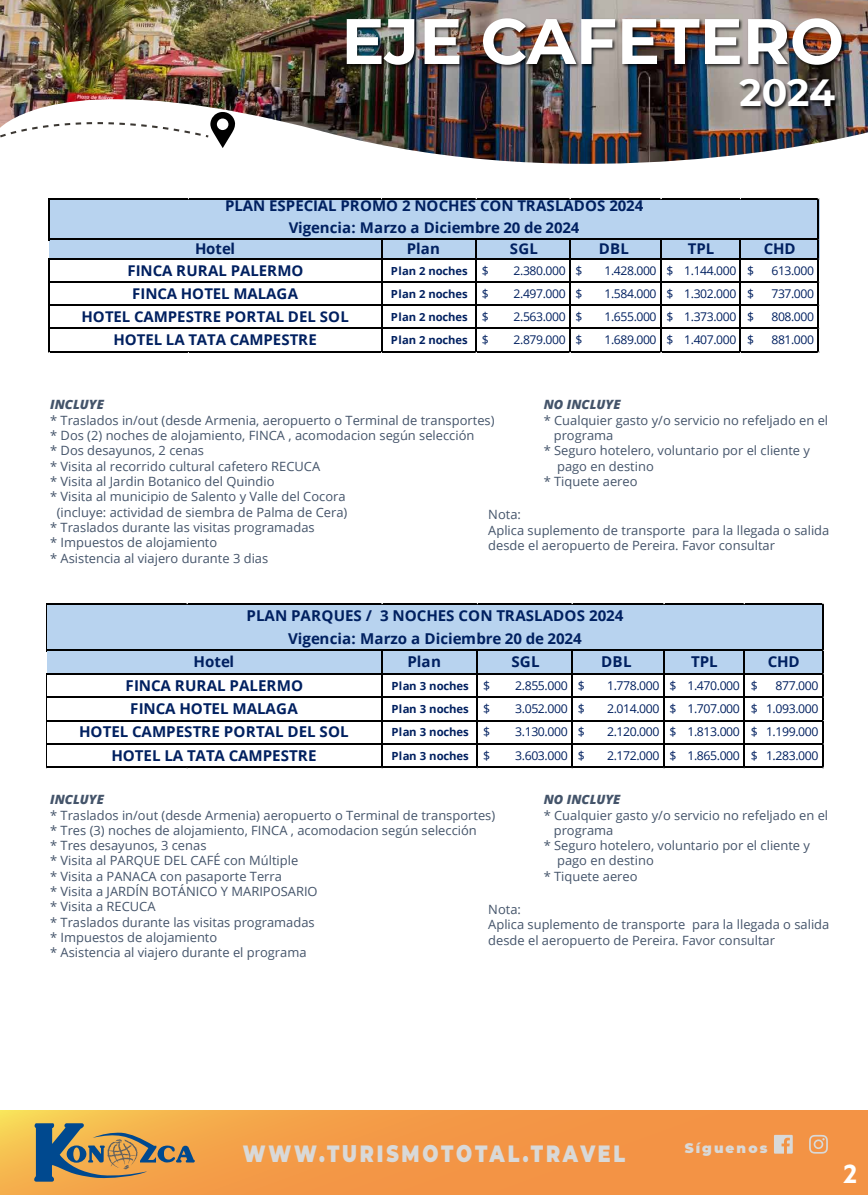
<style>
.page{position:relative;width:868px;height:1195px;background:#fff}
.page>*{position:absolute;margin:0;border:0;box-sizing:border-box;transform-origin:0 0}
.t1{font:700 64.16px "Montserrat";color:#fff}
.t2{font:700 37.76px "Montserrat";color:#fff}
.t3{font:700 25.16px "Grava";color:#fff}
.t4{font:900 23.48px "Montserrat";letter-spacing:.15em;color:#d9d9d8;scale:.81 1}
.t5{font:700 14.96px/23.4px "Open Sans";color:#002060;text-align:center}
.t6{font:700 14.84px/23.2px "Open Sans";color:#002060;text-align:center}
.t7{font:900 13.68px "Montserrat";letter-spacing:.15em;color:#d9d9d8}
.t8{font:12.76px/15.3px "Open Sans";color:#44546a}
.t9{font:italic 800 12.76px "Open Sans";color:#44546a}
.t10{font:12.16px "Open Sans";letter-spacing:-.035em;color:#002060}
.t11{font:12.04px "Open Sans";letter-spacing:-.035em;color:#002060}
.t12{font:700 11.24px "Open Sans";color:#002060}
.t13{font:700 11.12px "Open Sans";color:#002060}
.s1{font-weight:400;font-size:12.04px}
.s2{font-weight:400;font-size:12.16px}
</style>
<div class="page">
<img style="left:0;top:0;width:867px;height:200px">
<svg style="left:0;top:1110px;width:867px;height:85px;background:#f39a47"></svg>
<svg style="left:773px;top:1135px;width:19px;height:19px"></svg>
<svg style="left:809px;top:1135px;width:18px;height:19px"></svg>
<svg style="left:0;top:111px;width:235px;height:37px"></svg>
<img style="left:339px;top:7px;width:510px;height:80px">
<img style="left:737px;top:72px;width:103px;height:50px">
<svg style="left:34px;top:1123px;width:161px;height:59px;background:#a68c60"></svg>
<div style="left:50px;top:200px;width:769px;height:60px;background:#b8d3ef"></div>
<hr style="left:50px;top:199px;width:769px;height:1px;background:#000">
<hr style="left:49px;top:199px;width:1px;height:41px;background:#000">
<hr style="left:50px;top:239px;width:769px;height:1px;background:#000">
<hr style="left:50px;top:258px;width:769px;height:2px;background:#000">
<hr style="left:50px;top:281px;width:769px;height:2px;background:#000">
<hr style="left:50px;top:304px;width:769px;height:2px;background:#000">
<hr style="left:50px;top:327px;width:769px;height:2px;background:#000">
<hr style="left:49px;top:258px;width:1px;height:95px;background:#000">
<hr style="left:380px;top:240px;width:2px;height:113px;background:#000">
<hr style="left:475px;top:240px;width:2px;height:113px;background:#000">
<hr style="left:569px;top:240px;width:1px;height:113px;background:#000">
<hr style="left:659px;top:240px;width:2px;height:113px;background:#000">
<hr style="left:739px;top:240px;width:2px;height:113px;background:#000">
<hr style="left:50px;top:351px;width:769px;height:2px;background:#000">
<hr style="left:817px;top:200px;width:2px;height:153px;background:#000">
<div style="left:47px;top:605px;width:776px;height:70px;background:#b8d3ef"></div>
<hr style="left:47px;top:604px;width:776px;height:1px;background:#000">
<hr style="left:46px;top:604px;width:1px;height:47px;background:#000">
<hr style="left:47px;top:649px;width:776px;height:2px;background:#000">
<hr style="left:47px;top:673px;width:776px;height:2px;background:#000">
<hr style="left:47px;top:696px;width:776px;height:2px;background:#000">
<hr style="left:47px;top:720px;width:776px;height:1px;background:#000">
<hr style="left:47px;top:743px;width:776px;height:2px;background:#000">
<hr style="left:46px;top:673px;width:1px;height:95px;background:#000">
<hr style="left:381px;top:651px;width:2px;height:117px;background:#000">
<hr style="left:476px;top:651px;width:2px;height:117px;background:#000">
<hr style="left:571px;top:651px;width:2px;height:117px;background:#000">
<hr style="left:662px;top:651px;width:2px;height:117px;background:#000">
<hr style="left:743px;top:651px;width:2px;height:117px;background:#000">
<hr style="left:47px;top:766px;width:776px;height:2px;background:#000">
<hr style="left:821px;top:605px;width:2px;height:163px;background:#000">
<h1 class="t1" style="left:341px;top:-5px;width:504px">EJE CAFETERO</h1>
<h2 class="t2" style="left:739px;top:66px;width:97px">2024</h2>
<p class="t6" style="left:225px;top:194px;width:420px;line-height:22.2px">PLAN ESPECIAL PROMO 2 NOCHES CON TRASLADOS 2024<br>Vigencia: Marzo a Diciembre 20 de 2024</p>
<p class="t6" style="left:82px;top:258px;width:269px">FINCA RURAL PALERMO<br>FINCA HOTEL MALAGA<br>HOTEL CAMPESTRE PORTAL DEL SOL<br>HOTEL LA TATA CAMPESTRE</p>
<p class="t6" style="left:195px;top:237px;width:42px">Hotel</p>
<p class="t6" style="left:407px;top:237px;width:35px">Plan</p>
<p class="t6" style="left:510px;top:237px;width:30px">SGL</p>
<p class="t6" style="left:599px;top:237px;width:31px">DBL</p>
<p class="t6" style="left:688px;top:237px;width:28px">TPL</p>
<p class="t6" style="left:763px;top:237px;width:33px">CHD</p>
<p class="t13" style="left:391px;top:263px;width:99px">Plan 2 noches <span class="s1">$</span></p>
<p class="t11" style="left:513px;top:262px;width:70px">2.380.000 $</p>
<p class="t11" style="left:604px;top:262px;width:151px">1.428.000 $ 1.144.000 $</p>
<p class="t11" style="left:771px;top:262px;width:44px">613.000</p>
<p class="t13" style="left:391px;top:286px;width:99px">Plan 2 noches <span class="s1">$</span></p>
<p class="t11" style="left:513px;top:285px;width:70px">2.497.000 $</p>
<p class="t11" style="left:604px;top:285px;width:151px">1.584.000 $ 1.302.000 $</p>
<p class="t11" style="left:771px;top:285px;width:44px">737.000</p>
<p class="t13" style="left:391px;top:309px;width:99px">Plan 2 noches <span class="s1">$</span></p>
<p class="t11" style="left:513px;top:308px;width:70px">2.563.000 $</p>
<p class="t11" style="left:604px;top:308px;width:151px">1.655.000 $ 1.373.000 $</p>
<p class="t11" style="left:771px;top:308px;width:44px">808.000</p>
<p class="t13" style="left:391px;top:332px;width:99px">Plan 2 noches <span class="s1">$</span></p>
<p class="t11" style="left:513px;top:332px;width:70px">2.879.000 $</p>
<p class="t11" style="left:604px;top:332px;width:151px">1.689.000 $ 1.407.000 $</p>
<p class="t11" style="left:771px;top:332px;width:44px">881.000</p>
<p class="t9" style="left:50px;top:395px;width:55px">INCLUYE</p>
<p class="t8" style="left:50px;top:412px;width:446px">* Traslados in/out (desde Armenia, aeropuerto o Terminal de transportes)</p>
<p class="t8" style="left:50px;top:427px;width:426px">* Dos (2) noches de alojamiento, FINCA , acomodacion según selección</p>
<p class="t8" style="left:50px;top:443px;width:155px">* Dos desayunos, 2 cenas</p>
<p class="t8" style="left:50px;top:458px;width:272px">* Visita al recorrido cultural cafetero RECUCA</p>
<p class="t8" style="left:50px;top:473px;width:226px">* Visita al Jardin Botanico del Quindio</p>
<p class="t8" style="left:50px;top:489px;width:297px">* Visita al municipio de Salento y Valle del Cocora</p>
<p class="t8" style="left:57px;top:504px;width:292px">(incluye: actividad de siembra de Palma de Cera)</p>
<p class="t8" style="left:50px;top:519px;width:266px">* Traslados durante las visitas programadas</p>
<p class="t8" style="left:50px;top:535px;width:169px">* Impuestos de alojamiento</p>
<p class="t8" style="left:50px;top:550px;width:220px">* Asistencia al viajero durante 3 dias</p>
<p class="t9" style="left:543px;top:395px;width:78px">NO INCLUYE</p>
<p class="t8" style="left:543px;top:412px;width:286px">* Cualquier gasto y/o servicio no refeljado en el</p>
<p class="t8" style="left:553px;top:427px;width:61px">programa</p>
<p class="t8" style="left:543px;top:443px;width:268px">* Seguro hotelero, voluntario por el cliente y</p>
<p class="t8" style="left:557px;top:458px;width:98px">pago en destino</p>
<p class="t8" style="left:543px;top:473px;width:95px">* Tiquete aereo</p>
<p class="t8" style="left:488px;top:507px;width:342px">Nota:<br>Aplica suplemento de transporte para la llegada o salida desde el aeropuerto de Pereira. Favor consultar</p>
<p class="t5" style="left:246px;top:604px;width:378px;line-height:22.4px">PLAN PARQUES / 3 NOCHES CON TRASLADOS 2024<br>Vigencia: Marzo a Diciembre 20 de 2024</p>
<p class="t5" style="left:79px;top:650px;width:271px">Hotel<br>FINCA RURAL PALERMO<br>FINCA HOTEL MALAGA<br>HOTEL CAMPESTRE PORTAL DEL SOL<br>HOTEL LA TATA CAMPESTRE</p>
<p class="t5" style="left:407px;top:650px;width:35px">Plan</p>
<p class="t5" style="left:511px;top:650px;width:30px">SGL</p>
<p class="t5" style="left:601px;top:650px;width:32px">DBL</p>
<p class="t5" style="left:691px;top:650px;width:28px">TPL</p>
<p class="t5" style="left:767px;top:650px;width:33px">CHD</p>
<p class="t12" style="left:391px;top:678px;width:100px">Plan 3 noches <span class="s2">$</span></p>
<p class="t10" style="left:515px;top:677px;width:71px">2.855.000 $</p>
<p class="t10" style="left:607px;top:677px;width:152px">1.778.000 $ 1.470.000 $</p>
<p class="t10" style="left:775px;top:677px;width:44px">877.000</p>
<p class="t12" style="left:391px;top:701px;width:100px">Plan 3 noches <span class="s2">$</span></p>
<p class="t10" style="left:515px;top:700px;width:71px">3.052.000 $</p>
<p class="t10" style="left:607px;top:700px;width:213px">2.014.000 $ 1.707.000 $ 1.093.000</p>
<p class="t12" style="left:391px;top:724px;width:100px">Plan 3 noches <span class="s2">$</span></p>
<p class="t10" style="left:515px;top:724px;width:71px">3.130.000 $</p>
<p class="t10" style="left:607px;top:724px;width:213px">2.120.000 $ 1.813.000 $ 1.199.000</p>
<p class="t12" style="left:391px;top:748px;width:100px">Plan 3 noches <span class="s2">$</span></p>
<p class="t10" style="left:515px;top:747px;width:71px">3.603.000 $</p>
<p class="t10" style="left:607px;top:747px;width:213px">2.172.000 $ 1.865.000 $ 1.283.000</p>
<p class="t9" style="left:50px;top:790px;width:55px">INCLUYE</p>
<p class="t8" style="left:50px;top:807px;width:446px">* Traslados in/out (desde Armenia) aeropuerto o Terminal de transportes) * Tres (3) noches de alojamiento, FINCA , acomodacion según selección<br>* Tres desayunos, 3 cenas<br>* Visita al PARQUE DEL CAFÉ con Múltiple<br>* Visita a PANACA con pasaporte Terra<br>* Visita a JARDÍN BOTÁNICO Y MARIPOSARIO<br>* Visita a RECUCA<br>* Traslados durante las visitas programadas<br>* Impuestos de alojamiento<br>* Asistencia al viajero durante el programa</p>
<p class="t9" style="left:543px;top:790px;width:78px">NO INCLUYE</p>
<p class="t8" style="left:543px;top:807px;width:286px">* Cualquier gasto y/o servicio no refeljado en el</p>
<p class="t8" style="left:553px;top:822px;width:61px">programa</p>
<p class="t8" style="left:543px;top:838px;width:268px">* Seguro hotelero, voluntario por el cliente y</p>
<p class="t8" style="left:557px;top:853px;width:98px">pago en destino</p>
<p class="t8" style="left:543px;top:868px;width:95px">* Tiquete aereo</p>
<p class="t8" style="left:488px;top:901px;width:342px">Nota:<br>Aplica suplemento de transporte para la llegada o salida desde el aeropuerto de Pereira. Favor consultar</p>
<h3 class="t4" style="left:243px;top:1136px;width:473px">WWW.TURISMOTOTAL.TRAVEL</h3>
<p class="t7" style="left:684px;top:1138px;width:84px">Síguenos</p>
<h3 class="t3" style="left:843px;top:1159px;width:16px">2</h3>
</div>
